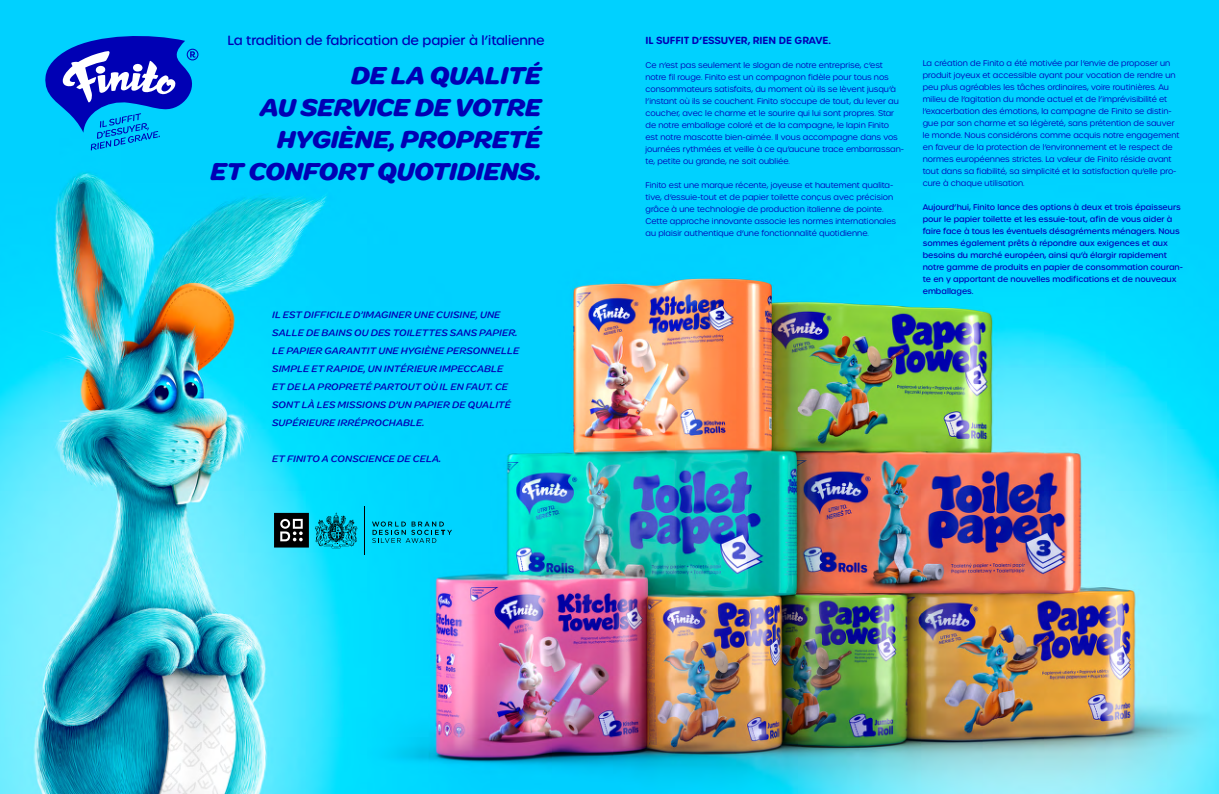
<style>
.page{position:relative;width:1219px;height:794px;background:#fff}
.page>*{position:absolute;margin:0;border:0;box-sizing:border-box;transform-origin:0 0}
.t1{font:italic 700 26px/32px "Marigny";letter-spacing:-.02em;color:#0000b4;text-align:right}
.t2{font:500 13px "Urbane Rounded";letter-spacing:-.01em;color:#0000b4}
.t3{font:italic 500 10px/18px "Marigny";letter-spacing:-.01em;color:#0000b4}
.t4{font:600 10px "Urbane Rounded";letter-spacing:-.01em;color:#0000b4}
.t5{font:300 8px/12px "Urbane Rounded";color:#0000b4}
.t6{font:500 8px/12px "Urbane Rounded";color:#0000b4}
</style>
<div class="page">
<img style="left:0;top:0;width:1219px;height:794px">
<svg style="left:315px;top:512px;width:42px;height:36px"></svg>
<hr style="left:364px;top:506px;width:1px;height:48px;background:#000">
<div style="left:274px;top:513px;width:35px;height:34px;background:#000"></div>
<svg style="left:280px;top:519px;width:23px;height:22px"></svg>
<svg style="left:372px;top:521px;width:80px;height:22px"></svg>
<svg style="left:44px;top:33px;width:156px;height:117px"></svg>
<h2 class="t2" style="left:228px;top:32px;width:319px">La tradition de fabrication de papier à l’italienne</h2>
<h1 class="t1" style="left:211px;top:61px;width:333px">DE LA QUALITÉ<br>AU SERVICE DE VOTRE<br>HYGIÈNE, PROPRETÉ<br>ET CONFORT QUOTIDIENS.</h1>
<p class="t3" style="left:272px;top:306px;width:249px">IL EST DIFFICILE D’IMAGINER UNE CUISINE, UNE SALLE DE BAINS OU DES TOILETTES SANS PAPIER.<br>LE PAPIER GARANTIT UNE HYGIÈNE PERSONNELLE SIMPLE ET RAPIDE, UN INTÉRIEUR IMPECCABLE<br>ET DE LA PROPRETÉ PARTOUT OÙ IL EN FAUT. CE SONT LÀ LES MISSIONS D’UN PAPIER DE QUALITÉ SUPÉRIEURE IRRÉPROCHABLE.</p>
<p class="t3" style="left:272px;top:450px;width:171px">ET FINITO A CONSCIENCE DE CELA.</p>
<p class="t4" style="left:645px;top:33px;width:187px">IL SUFFIT D’ESSUYER, RIEN DE GRAVE.</p>
<p class="t5" style="left:645px;top:59px;width:260px">Ce n’est pas seulement le slogan de notre entreprise, c’est notre fil rouge. Finito est un compagnon fidèle pour tous nos consommateurs satisfaits, du moment où ils se lèvent jusqu’à l’instant où ils se couchent. Finito s’occupe de tout, du lever au coucher, avec le charme et le sourire qui lui sont propres. Star de notre emballage coloré et de la campagne, le lapin Finito<br>est notre mascotte bien-aimée. Il vous accompagne dans vos journées rythmées et veille à ce qu’aucune trace embarrassan&shy;te, petite ou grande, ne soit oubliée.</p>
<p class="t5" style="left:645px;top:179px;width:252px">Finito est une marque récente, joyeuse et hautement qualita&shy;tive, d’essuie-tout et de papier toilette conçus avec précision grâce à une technologie de production italienne de pointe.<br>Cette approche innovante associe les normes internationales au plaisir authentique d’une fonctionnalité quotidienne.</p>
<p class="t5" style="left:923px;top:57px;width:258px">La création de Finito a été motivée par l’envie de proposer un produit joyeux et accessible ayant pour vocation de rendre un peu plus agréables les tâches ordinaires, voire routinières. Au milieu de l’agitation du monde actuel et de l’imprévisibilité et l’exacerbation des émotions, la campagne de Finito se distin&shy;gue par son charme et sa légèreté, sans prétention de sauver le monde. Nous considérons comme acquis notre engagement en faveur de la protection de l’environnement et le respect de normes européennes strictes. La valeur de Finito réside avant tout dans sa fiabilité, sa simplicité et la satisfaction qu’elle pro&shy;cure à chaque utilisation.</p>
<p class="t6" style="left:923px;top:201px;width:262px">Aujourd’hui, Finito lance des options à deux et trois épaisseurs pour le papier toilette et les essuie-tout, afin de vous aider à faire face à tous les éventuels désagréments ménagers. Nous sommes également prêts à répondre aux exigences et aux besoins du marché européen, ainsi qu’à élargir rapidement notre gamme de produits en papier de consommation couran&shy;te en y apportant de nouvelles modifications et de nouveaux emballages.</p>
</div>
